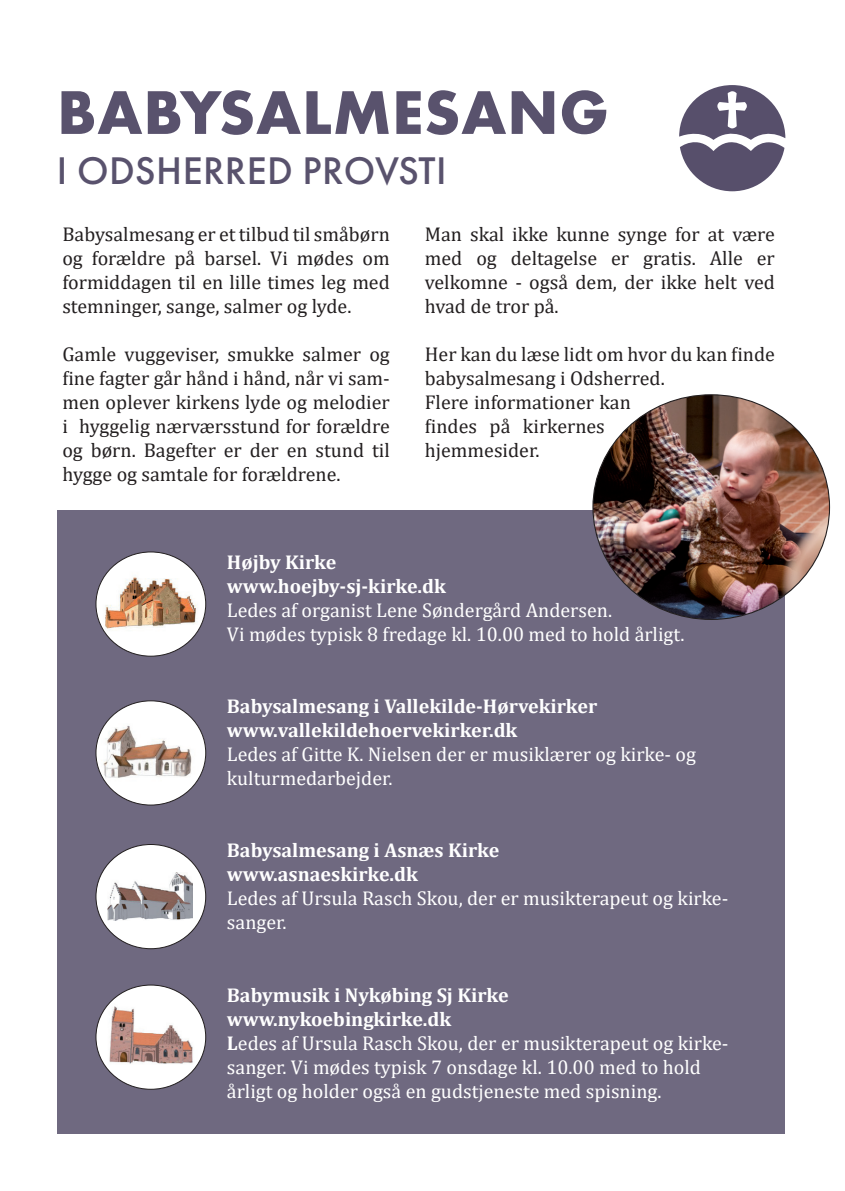
<style>
.page{position:relative;width:845px;height:1191px;background:#fff}
.page>*{position:absolute;margin:0;border:0;box-sizing:border-box;transform-origin:0 0}
.t1{font:700 64px "Futura PT";letter-spacing:.01em;color:#59526d}
.t2{font:500 40px "Futura PT";letter-spacing:.01em;color:#59526d}
.t3{font:20px/24px "Cambria";color:#231f20;text-align:justify}
.t4{font:20px/24px "Cambria";color:#fff}
.t5{font:700 20px/24px "Cambria";color:#fff}
.s1{font-weight:700}
</style>
<div class="page">
<div style="left:57px;top:510px;width:727px;height:623px;background:#6f6980"></div>
<svg style="left:679px;top:85px;width:106px;height:106px"></svg>
<div style="left:96px;top:552px;width:110px;height:104px;background:#fff;border-radius:50%"></div>
<img style="left:96px;top:566px;width:110px;height:69px">
<div style="left:96px;top:985px;width:110px;height:104px;background:#fff;border-radius:50%"></div>
<img style="left:104px;top:1003px;width:93px;height:61px">
<div style="left:96px;top:701px;width:110px;height:104px;background:#fff;border-radius:50%"></div>
<img style="left:96px;top:709px;width:110px;height:84px">
<img style="left:594px;top:395px;width:235px;height:224px">
<div style="left:96px;top:844px;width:110px;height:104px;background:#fff;border-radius:50%"></div>
<img style="left:107px;top:872px;width:86px;height:48px">
<h1 class="t1" style="left:57px;top:71px;width:553px">BABYSALMESANG</h1>
<h2 class="t2" style="left:57px;top:146px;width:391px">I ODSHERRED PROVSTI</h2>
<p class="t3" style="left:62px;top:222px;width:329px">Babysalmesang er et tilbud til småbørn og forældre på barsel. Vi mødes om formiddagen til en lille times leg med stemninger, sange, salmer og lyde.</p>
<p class="t3" style="left:62px;top:342px;width:329px">Gamle vuggeviser, smukke salmer og fine fagter går hånd i hånd, når vi sam&shy;men oplever kirkens lyde og melodier i hyggelig nærværsstund for forældre og børn. Bagefter er der en stund til hygge og samtale for forældrene.</p>
<p class="t3" style="left:425px;top:222px;width:352px">Man skal ikke kunne synge for at være med og deltagelse er gratis. Alle er velkomne - også dem, der ikke helt ved hvad de tror på.</p>
<p class="t3" style="left:425px;top:342px;width:352px;text-align:left">Her kan du læse lidt om hvor du kan finde babysalmesang i Odsherred.<br>Flere informationer kan<br>findes på kirkernes<br>hjemmesider.</p>
<p class="t5" style="left:227px;top:550px;width:220px">Højby Kirke www.hoejby-sj-kirke.dk</p>
<p class="t4" style="left:227px;top:598px;width:459px">Ledes af organist Lene Søndergård Andersen.<br>Vi mødes typisk 8 fredage kl. 10.00 med to hold årligt.</p>
<p class="t5" style="left:227px;top:694px;width:372px">Babysalmesang i Vallekilde-Hørvekirker www.vallekildehoervekirker.dk</p>
<p class="t4" style="left:227px;top:742px;width:470px">Ledes af Gitte K. Nielsen der er musiklærer og kirke- og kulturmedarbejder.</p>
<p class="t5" style="left:227px;top:838px;width:274px">Babysalmesang i Asnæs Kirke www.asnaeskirke.dk</p>
<p class="t4" style="left:227px;top:886px;width:503px">Ledes af Ursula Rasch Skou, der er musikterapeut og kirke&shy;sanger.</p>
<p class="t4" style="left:227px;top:982px;width:503px"><span class="s1">Babymusik i Nykøbing Sj Kirke www.nykoebingkirke.dk<br>L</span>edes af Ursula Rasch Skou, der er musikterapeut og kirke&shy;sanger. Vi mødes typisk 7 onsdage kl. 10.00 med to hold årligt og holder også en gudstjeneste med spisning.</p>
</div>
